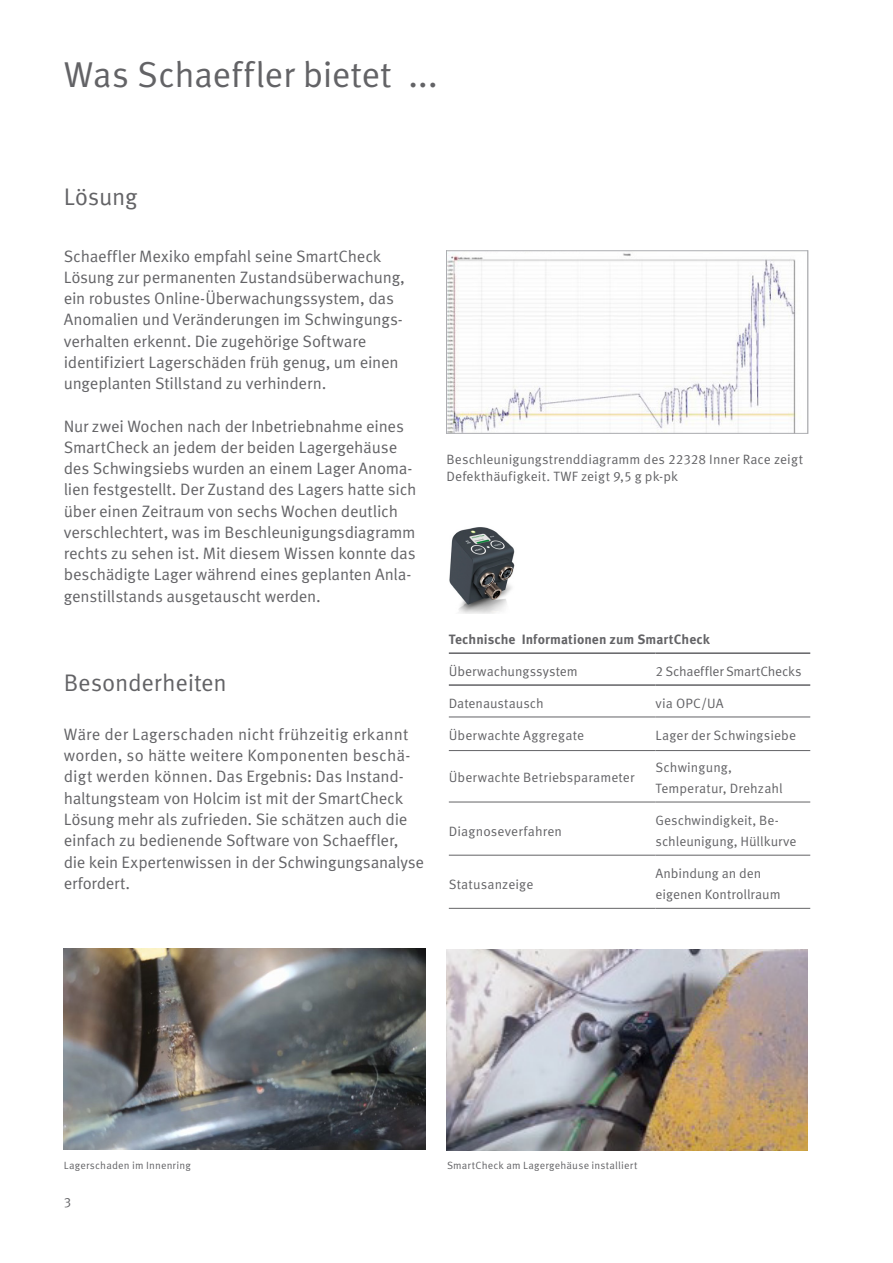
<style>
.page{position:relative;width:893px;height:1263px;background:#fff}
.page>*{position:absolute;margin:0;border:0;box-sizing:border-box;transform-origin:0 0}
.Headline__H1___24pt{font:36px "Schaeffler Meta";letter-spacing:-.015em;color:#636366}
.Subline__16pt_19pt{font:24px "Schaeffler Meta";letter-spacing:-.01em;color:#636366}
.Teaser_text__11pt_14{font:16.5px/21.3px "Schaeffler Meta";letter-spacing:-.01em;color:#636366}
.Table__9pt_11_812pt{font:13.5px/21.3px "Schaeffler Meta";letter-spacing:.005em;color:#636366}
.Copy_text__9pt_11_81{font:13.5px/17.7px "Schaeffler Meta";letter-spacing:.005em;color:#636366}
.Table__9pt_11_812pt-2{font:700 13.5px "Schaeffler Meta";letter-spacing:.005em;color:#636366}
.Table__9pt_11_812pt-3{font:13.5px "Schaeffler Meta";letter-spacing:-.015em;color:#636366}
.Caption_1__7pt_9pt{font:10.5px "Schaeffler Meta";letter-spacing:.015em;color:#636366}
</style>
<div class="page">
<img style="left:449px;top:527px;width:66px;height:87px">
<hr style="left:449px;top:652px;width:206px;height:2px;background:#636366">
<hr style="left:655px;top:652px;width:155px;height:2px;background:#636366">
<hr style="left:449px;top:684px;width:206px;height:2px;background:#636366">
<hr style="left:655px;top:684px;width:155px;height:2px;background:#636366">
<hr style="left:449px;top:717px;width:206px;height:1px;background:#636366">
<hr style="left:655px;top:717px;width:155px;height:1px;background:#636366">
<hr style="left:449px;top:750px;width:206px;height:1px;background:#636366">
<hr style="left:655px;top:750px;width:155px;height:1px;background:#636366">
<hr style="left:449px;top:802px;width:206px;height:1px;background:#636366">
<hr style="left:655px;top:802px;width:155px;height:1px;background:#636366">
<hr style="left:449px;top:855px;width:206px;height:1px;background:#636366">
<hr style="left:655px;top:855px;width:155px;height:1px;background:#636366">
<hr style="left:449px;top:908px;width:206px;height:1px;background:#636366">
<hr style="left:655px;top:908px;width:155px;height:1px;background:#636366">
<img style="left:448px;top:253px;width:349px;height:179px">
<div style="left:446px;top:251px;width:362px;height:183px;border:1px solid #adaeb2"></div>
<img style="left:64px;top:948px;width:361px;height:201px">
<img style="left:446px;top:949px;width:362px;height:201px">
<p class="Headline__H1___24pt" style="left:64px;top:53px;width:376px">Was Schaeffler bietet ...</p>
<p class="Subline__16pt_19pt" style="left:64px;top:182px;width:75px">Lösung</p>
<p class="Teaser_text__11pt_14" style="left:64px;top:245px;width:343px">Schaeffler Mexiko empfahl seine SmartCheck Lösung zur permanenten Zustandsüberwachung, ein robustes Online-Überwachungssystem, das Anomalien und Veränderungen im Schwingungs&shy;verhalten erkennt. Die zugehörige Software identifiziert Lagerschäden früh genug, um einen ungeplanten Stillstand zu verhindern.</p>
<p class="Teaser_text__11pt_14" style="left:64px;top:415px;width:354px">Nur zwei Wochen nach der Inbetriebnahme eines SmartCheck an jedem der beiden Lagergehäuse des Schwingsiebs wurden an einem Lager Anoma&shy;lien festgestellt. Der Zustand des Lagers hatte sich über einen Zeitraum von sechs Wochen deutlich verschlechtert, was im Beschleunigungsdiagramm rechts zu sehen ist. Mit diesem Wissen konnte das beschädigte Lager während eines geplanten Anla&shy;genstillstands ausgetauscht werden.</p>
<p class="Subline__16pt_19pt" style="left:64px;top:669px;width:165px">Besonderheiten</p>
<p class="Teaser_text__11pt_14" style="left:64px;top:724px;width:362px">Wäre der Lagerschaden nicht frühzeitig erkannt worden, so hätte weitere Komponenten beschä&shy;digt werden können. Das Ergebnis: Das Instand&shy;haltungsteam von Holcim ist mit der SmartCheck Lösung mehr als zufrieden. Sie schätzen auch die einfach zu bedienende Software von Schaeffler, die kein Expertenwissen in der Schwingungsanalyse erfordert.</p>
<p class="Copy_text__9pt_11_81" style="left:446px;top:450px;width:358px">Beschleunigungstrenddiagramm des 22328 Inner Race zeigt<br>Defekthäufigkeit. TWF zeigt 9,5 g pk-pk</p>
<p class="Table__9pt_11_812pt-2" style="left:449px;top:631px;width:263px">Technische Informationen zum SmartCheck</p>
<p class="Table__9pt_11_812pt" style="left:449px;top:661px;width:131px">Überwachungssystem</p>
<p class="Table__9pt_11_812pt-3" style="left:655px;top:663px;width:148px">2 Schaeffler SmartChecks</p>
<p class="Table__9pt_11_812pt" style="left:449px;top:693px;width:96px">Datenaustausch</p>
<p class="Table__9pt_11_812pt" style="left:655px;top:693px;width:70px">via OPC/UA</p>
<p class="Table__9pt_11_812pt" style="left:449px;top:725px;width:137px">Überwachte Aggregate</p>
<p class="Table__9pt_11_812pt" style="left:655px;top:725px;width:142px">Lager der Schwingsiebe</p>
<p class="Table__9pt_11_812pt" style="left:449px;top:767px;width:187px">Überwachte Betriebsparameter</p>
<p class="Table__9pt_11_812pt" style="left:655px;top:757px;width:129px">Schwingung,<br>Temperatur, Drehzahl</p>
<p class="Table__9pt_11_812pt" style="left:449px;top:820px;width:115px">Diagnoseverfahren</p>
<p class="Table__9pt_11_812pt" style="left:655px;top:810px;width:143px">Geschwindigkeit, Be&shy;schleunigung, Hüllkurve</p>
<p class="Table__9pt_11_812pt" style="left:449px;top:874px;width:86px">Statusanzeige</p>
<p class="Table__9pt_11_812pt" style="left:655px;top:863px;width:127px">Anbindung an den eigenen Kontrollraum</p>
<p class="Caption_1__7pt_9pt" style="left:64px;top:1159px;width:129px">Lagerschaden im Innenring</p>
<p class="Caption_1__7pt_9pt" style="left:447px;top:1159px;width:192px">SmartCheck am Lagergehäuse installiert</p>
<p class="Copy_text__9pt_11_81" style="left:64px;top:1194px;width:9px">3</p>
</div>
